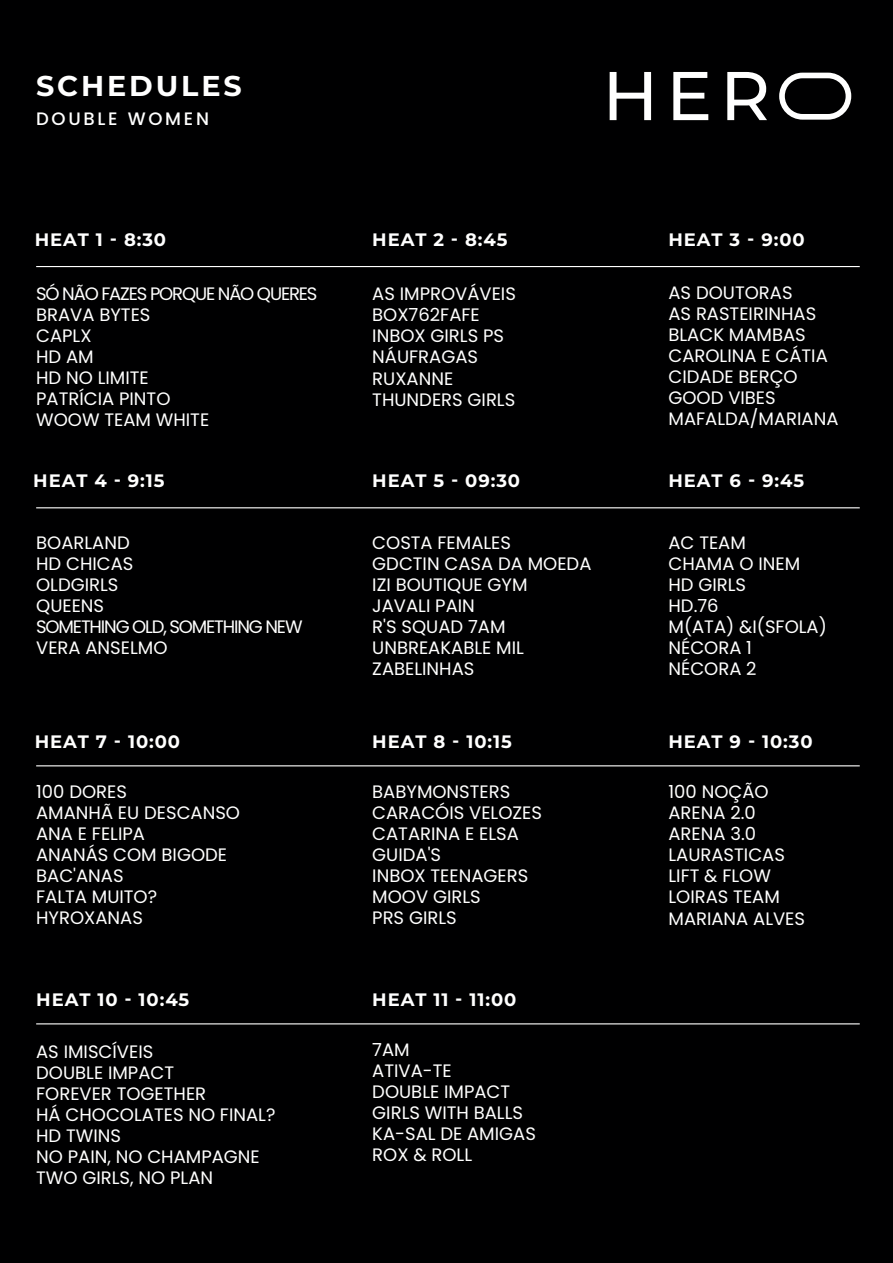
<style>
.page{position:relative;width:893px;height:1263px;background:#000001}
.page>*{position:absolute;margin:0;border:0;box-sizing:border-box;transform-origin:0 0}
.t1{font:700 28.65px "Montserrat";letter-spacing:.1em;color:#fff}
.t2{font:18px/21px "Poppins";color:#fff}
.t3{font:700 18px "Montserrat";letter-spacing:.05em;color:#fff}
.t4{font:500 18px "Poppins";letter-spacing:.15em;color:#fff}
</style>
<div class="page">
<hr style="left:36px;top:266px;width:824px;height:1px;background:#fff">
<hr style="left:36px;top:507px;width:824px;height:1px;background:#fff">
<hr style="left:36px;top:765px;width:824px;height:1px;background:#fff">
<hr style="left:36px;top:1023px;width:824px;height:1px;background:#fff">
<svg style="left:779px;top:73px;width:72px;height:47px"></svg>
<svg style="left:610px;top:72px;width:41px;height:48px"></svg>
<svg style="left:673px;top:72px;width:35px;height:48px"></svg>
<svg style="left:727px;top:72px;width:40px;height:48px"></svg>
<h1 class="t1" style="left:36px;top:65px;width:207px">SCHEDULES</h1>
<p class="t4" style="left:36px;top:108px;width:174px">DOUBLE WOMEN</p>
<p class="t3" style="left:35px;top:226px;width:133px">HEAT 1 - 8:30</p>
<p class="t2" style="left:36px;top:284px;width:283px">SÓ NÃO FAZES PORQUE NÃO QUERES<br>BRAVA BYTES<br>CAPLX<br>HD AM<br>HD NO LIMITE<br>PATRÍCIA PINTO<br>WOOW TEAM WHITE</p>
<p class="t3" style="left:372px;top:226px;width:137px">HEAT 2 - 8:45</p>
<p class="t2" style="left:372px;top:284px;width:145px">AS IMPROVÁVEIS<br>BOX762FAFE<br>INBOX GIRLS PS<br>NÁUFRAGAS<br>RUXANNE<br>THUNDERS GIRLS</p>
<p class="t3" style="left:668px;top:226px;width:138px">HEAT 3 - 9:00</p>
<p class="t2" style="left:668px;top:282px;width:171px">AS DOUTORAS<br>AS RASTEIRINHAS<br>BLACK MAMBAS<br>CAROLINA E CÁTIA<br>CIDADE BERÇO<br>GOOD VIBES<br>MAFALDA/MARIANA</p>
<p class="t3" style="left:33px;top:468px;width:133px">HEAT 4 - 9:15</p>
<p class="t3" style="left:372px;top:467px;width:149px">HEAT 5 - 09:30</p>
<p class="t3" style="left:668px;top:467px;width:137px">HEAT 6 - 9:45</p>
<p class="t2" style="left:36px;top:532px;width:268px">BOARLAND<br>HD CHICAS<br>OLDGIRLS<br>QUEENS<br>SOMETHING OLD, SOMETHING NEW<br>VERA ANSELMO</p>
<p class="t2" style="left:372px;top:532px;width:221px">COSTA FEMALES<br>GDCTIN CASA DA MOEDA<br>IZI BOUTIQUE GYM<br>JAVALI PAIN<br>R'S SQUAD 7AM<br>UNBREAKABLE MIL<br>ZABELINHAS</p>
<p class="t2" style="left:668px;top:532px;width:160px">AC TEAM<br>CHAMA O INEM<br>HD GIRLS<br>HD.76<br>M(ATA) &amp;I(SFOLA)<br>NÉCORA 1<br>NÉCORA 2</p>
<p class="t3" style="left:35px;top:729px;width:147px">HEAT 7 - 10:00</p>
<p class="t3" style="left:372px;top:728px;width:141px">HEAT 8 - 10:15</p>
<p class="t3" style="left:668px;top:728px;width:146px">HEAT 9 - 10:30</p>
<p class="t2" style="left:372px;top:781px;width:171px">BABYMONSTERS<br>CARACÓIS VELOZES<br>CATARINA E ELSA<br>GUIDA'S<br>INBOX TEENAGERS<br>MOOV GIRLS<br>PRS GIRLS</p>
<p class="t2" style="left:668px;top:782px;width:138px">100 NOÇÃO<br>ARENA 2.0<br>ARENA 3.0<br>LAURASTICAS<br>LIFT &amp; FLOW<br>LOIRAS TEAM<br>MARIANA ALVES</p>
<p class="t2" style="left:36px;top:782px;width:205px">100 DORES<br>AMANHÃ EU DESCANSO<br>ANA E FELIPA<br>ANANÁS COM BIGODE<br>BAC'ANAS<br>FALTA MUITO?<br>HYROXANAS</p>
<p class="t3" style="left:36px;top:987px;width:155px">HEAT 10 - 10:45</p>
<p class="t3" style="left:372px;top:986px;width:146px">HEAT 11 - 11:00</p>
<p class="t2" style="left:36px;top:1041px;width:241px">AS IMISCÍVEIS<br>DOUBLE IMPACT<br>FOREVER TOGETHER<br>HÁ CHOCOLATES NO FINAL?<br>HD TWINS<br>NO PAIN, NO CHAMPAGNE<br>TWO GIRLS, NO PLAN</p>
<p class="t2" style="left:372px;top:1040px;width:165px">7AM<br>ATIVA-TE<br>DOUBLE IMPACT<br>GIRLS WITH BALLS<br>KA-SAL DE AMIGAS<br>ROX &amp; ROLL</p>
</div>
